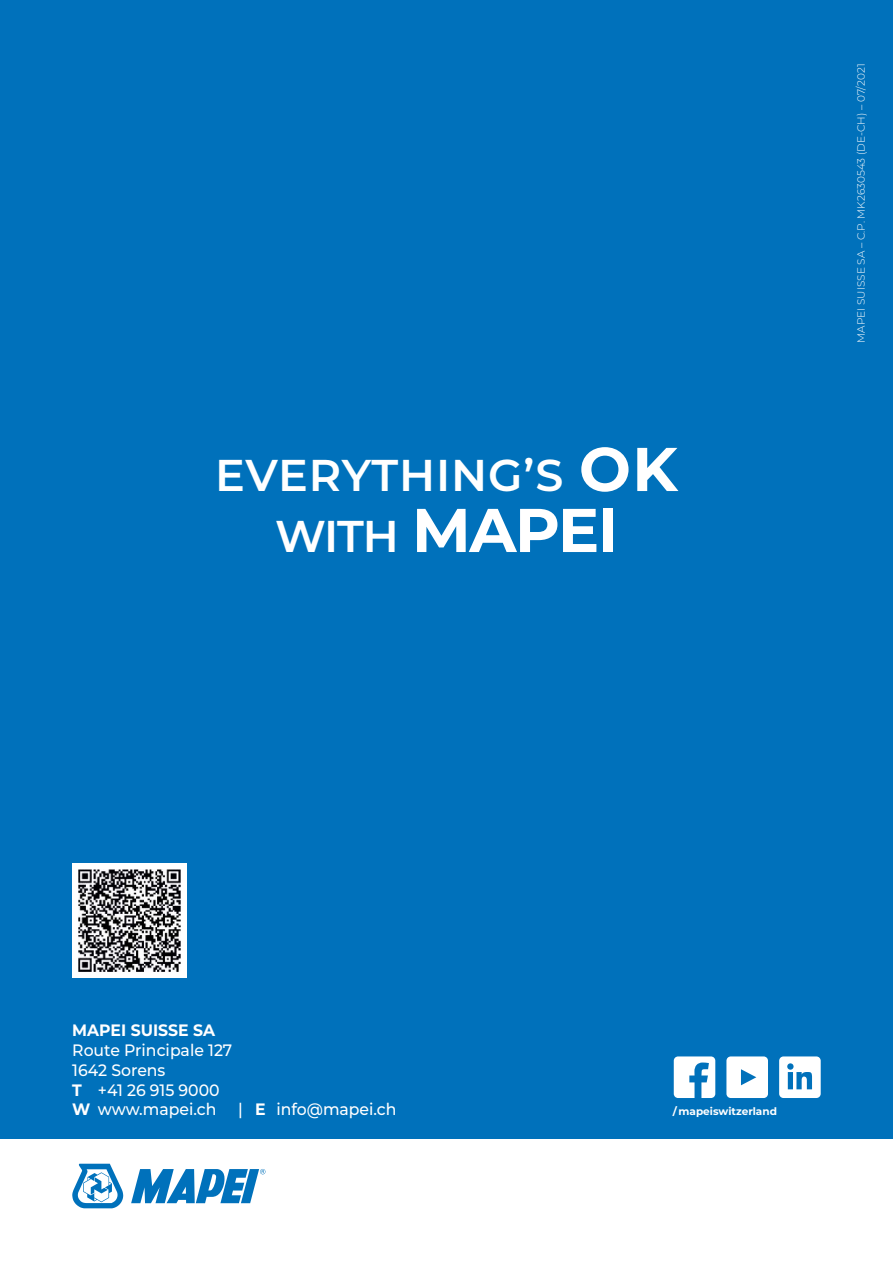
<style>
.page{position:relative;width:893px;height:1263px;background:#fff}
.page>*{position:absolute;margin:0;border:0;box-sizing:border-box;transform-origin:0 0}
.t1{font:700 61.65px "Montserrat";letter-spacing:-.025em;color:#fff}
.t2{font:600 44.55px "Montserrat";letter-spacing:.02em;color:#fff}
.t3{font:500 16.5px/19.8px "Montserrat";color:#fff;scale:.95 1}
.t4{font:700 16.5px "Montserrat";color:#fff;scale:.95 1}
.t5{font:300 10.5px "Montserrat";color:#fff}
.t6{font:700 10.5px "Montserrat";color:#fff}
.s1{font-weight:700;font-size:61.65px}
.s2{font-weight:600;font-size:44.55px}
.s3{font-weight:700}
</style>
<div class="page">
<div style="left:0;top:0;width:893px;height:1174px;background:#0071bb"></div>
<div style="left:0;top:1140px;width:893px;height:123px;background:#fff"></div>
<svg style="left:72px;top:1164px;width:51px;height:44px"></svg>
<svg style="left:131px;top:1169px;width:134px;height:34px"></svg>
<div style="left:72px;top:863px;width:115px;height:115px;background:#fff"></div>
<img style="left:79px;top:869px;width:102px;height:102px">
<svg style="left:674px;top:1056px;width:147px;height:42px"></svg>
<h2 class="t2" style="left:215px;top:444px;width:464px">EVERYTHING’S <span class="s1">OK</span></h2>
<h1 class="t1" style="left:275px;top:486px;width:344px"><span class="s2">WITH</span> MAPEI</h1>
<p class="t5" style="left:854px;top:343px;width:280px;rotate:-90deg">MAPEI SUISSE SA – C.P. MK2630543 (DE-CH) – 07/2021</p>
<p class="t4" style="left:72px;top:1018px;width:152px">MAPEI SUISSE SA</p>
<p class="t3" style="left:72px;top:1039px;width:170px">Route Principale 127<br>1642 Sorens<br><span class="s3">T</span> +41 26 915 9000<br><span class="s3">W</span> www.mapei.ch</p>
<p class="t3" style="left:238px;top:1099px;width:168px">| <span class="s3">E</span> info@mapei.ch</p>
<p class="t6" style="left:673px;top:1104px;width:106px">/ mapeiswitzerland</p>
</div>
